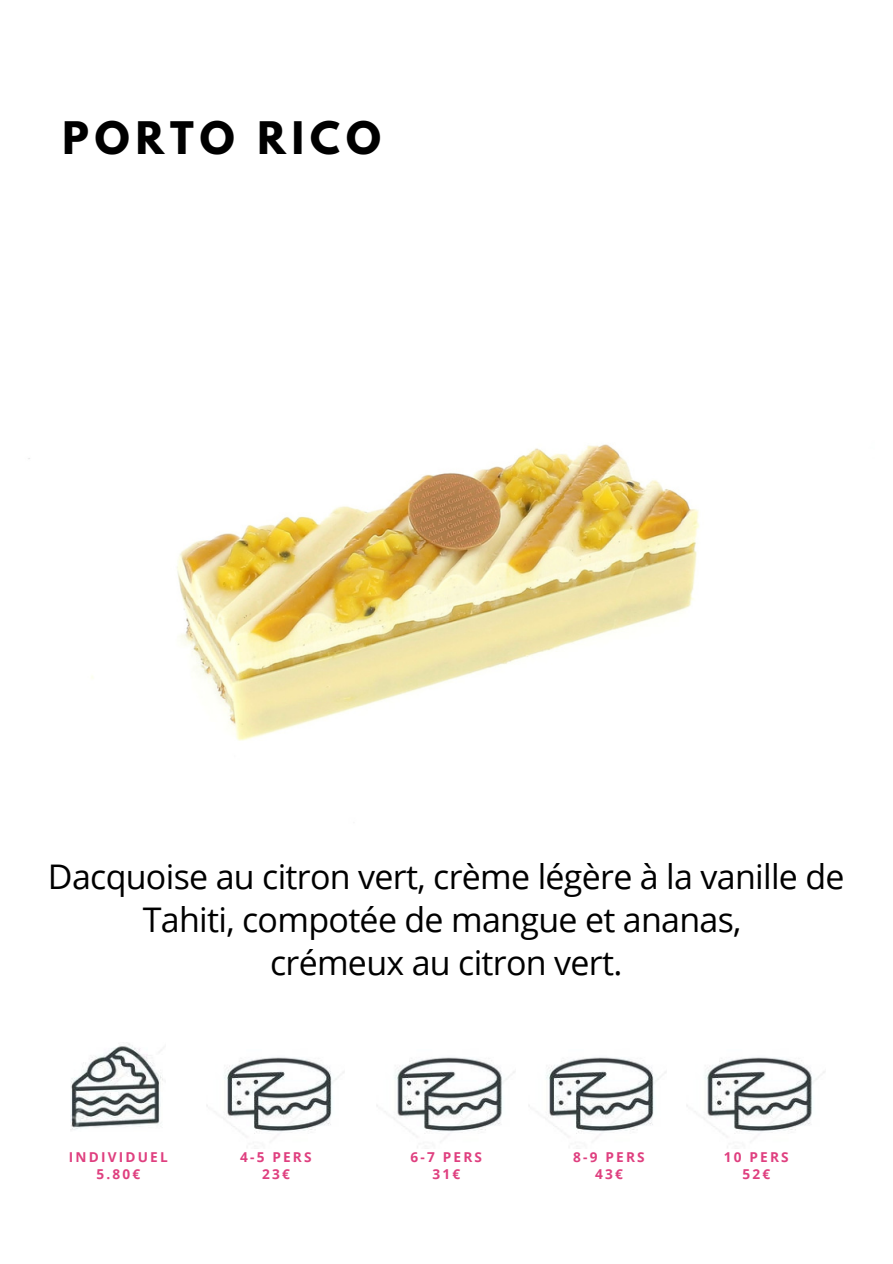
<style>
.page{position:relative;width:893px;height:1264px;background:#fff}
.page>*{position:absolute;margin:0;border:0;box-sizing:border-box;transform-origin:0 0}
.t1{font:700 39.75px "League Spartan";letter-spacing:.15em;color:#000}
.t2{font:33.9px/42.8px "Open Sans";letter-spacing:-.02em;color:#000;text-align:center}
.t3{font:700 13.65px "Open Sans";letter-spacing:.16em;color:#df3f7f}
</style>
<div class="page">
<img style="left:28px;top:444px;width:672px;height:481px">
<img style="left:71px;top:1044px;width:92px;height:86px">
<img style="left:207px;top:1057px;width:137px;height:82px">
<img style="left:377px;top:1057px;width:138px;height:82px">
<img style="left:529px;top:1057px;width:137px;height:82px">
<img style="left:687px;top:1057px;width:138px;height:82px">
<p class="t1" style="left:63px;top:118px;width:320px">PORTO RICO</p>
<p class="t2" style="left:48px;top:854px;width:798px">Dacquoise au citron vert, crème légère à la vanille de<br>Tahiti, compotée de mangue et ananas,</p>
<p class="t2" style="left:270px;top:940px;width:354px">crémeux au citron vert.</p>
<p class="t3" style="left:69px;top:1147px;width:100px">INDIVIDUEL</p>
<p class="t3" style="left:96px;top:1163px;width:45px">5.80€</p>
<p class="t3" style="left:240px;top:1147px;width:73px">4-5 PERS</p>
<p class="t3" style="left:262px;top:1163px;width:29px">23€</p>
<p class="t3" style="left:410px;top:1147px;width:73px">6-7 PERS</p>
<p class="t3" style="left:432px;top:1163px;width:29px">31€</p>
<p class="t3" style="left:573px;top:1147px;width:73px">8-9 PERS</p>
<p class="t3" style="left:595px;top:1163px;width:29px">43€</p>
<p class="t3" style="left:723px;top:1147px;width:66px">10 PERS</p>
<p class="t3" style="left:742px;top:1163px;width:29px">52€</p>
</div>
